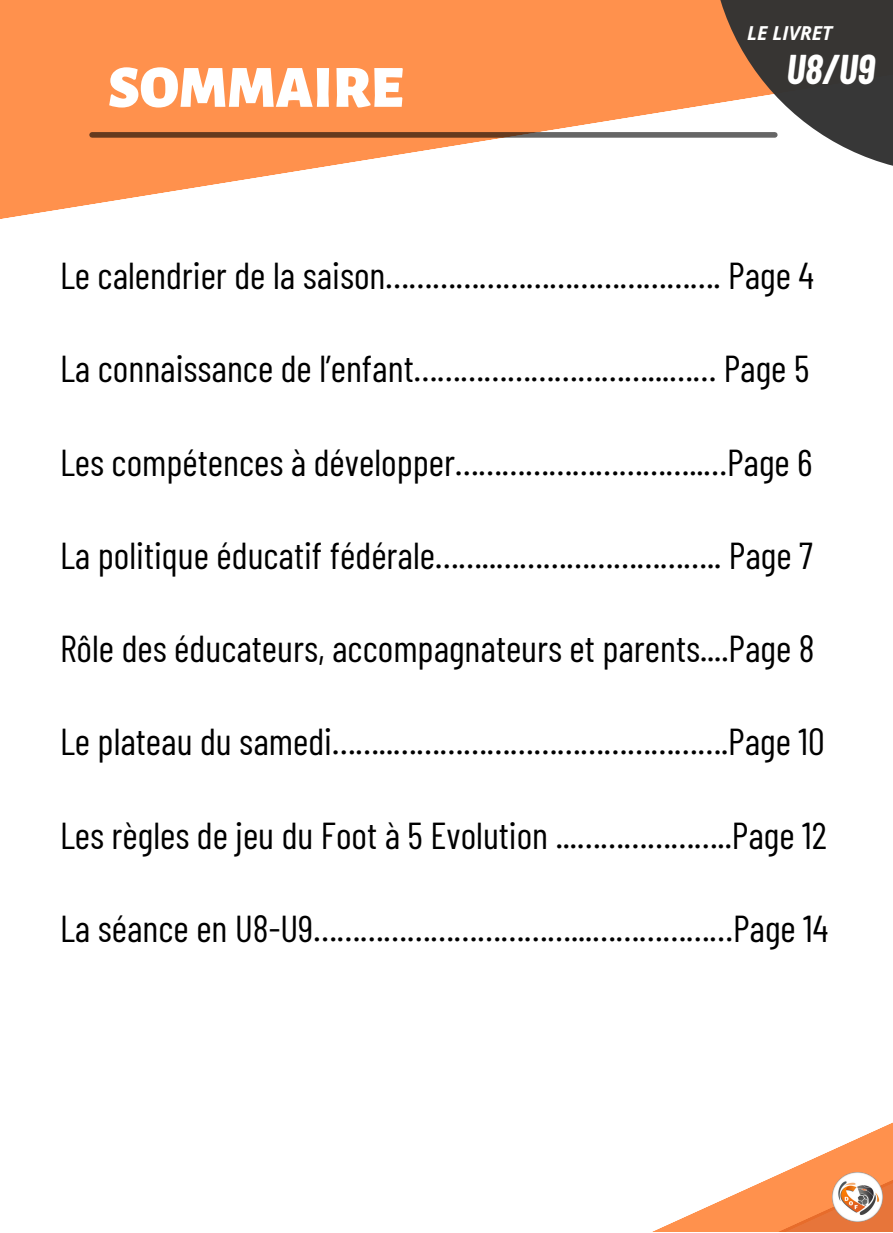
<style>
.page{position:relative;width:893px;height:1233px;background:#fff}
.page>*{position:absolute;margin:0;border:0;box-sizing:border-box;transform-origin:0 0}
.t1{font:900 60px "Alegreya Sans";color:#fff}
.t2{font:italic 700 40.65px "Barlow Condensed";color:#fff}
.t3{font:37.5px "Barlow Condensed";color:#000}
.t4{font:italic 700 19.2px "Open Sans";color:#fff}
</style>
<div class="page">
<svg style="left:0;top:0;width:709px;height:219px;fill:#ff914d"></svg>
<svg style="left:92px;top:132px;width:617px;height:6px;fill:#664022"></svg>
<svg style="left:652px;top:1123px;width:240px;height:109px"></svg>
<img style="left:832px;top:1172px;width:50px;height:50px">
<svg style="left:709px;top:0;width:183px;height:166px;fill:#373737"></svg>
<p class="t1" style="left:108px;top:59px;width:296px">SOMMAIRE</p>
<p class="t4" style="left:747px;top:19px;width:87px">LE LIVRET</p>
<p class="t2" style="left:786px;top:44px;width:90px">U8/U9</p>
<p class="t3" style="left:60px;top:251px;width:755px">Le calendrier de la saison……………………………………. Page 4</p>
<p class="t3" style="left:60px;top:345px;width:750px">La connaissance de l’enfant…………………………...…… Page 5</p>
<p class="t3" style="left:60px;top:438px;width:754px">Les compétences à développer…………………………..…Page 6</p>
<p class="t3" style="left:60px;top:531px;width:754px">La politique éducatif fédérale……..……………………….. Page 7</p>
<p class="t3" style="left:60px;top:625px;width:756px">Rôle des éducateurs, accompagnateurs et parents....Page 8</p>
<p class="t3" style="left:60px;top:718px;width:766px">Le plateau du samedi……..…………………………………….Page 10</p>
<p class="t3" style="left:60px;top:811px;width:768px">Les règles de jeu du Foot à 5 Evolution ...………………..Page 12</p>
<p class="t3" style="left:60px;top:904px;width:769px">La séance en U8-U9……………………………...………………Page 14</p>
</div>
